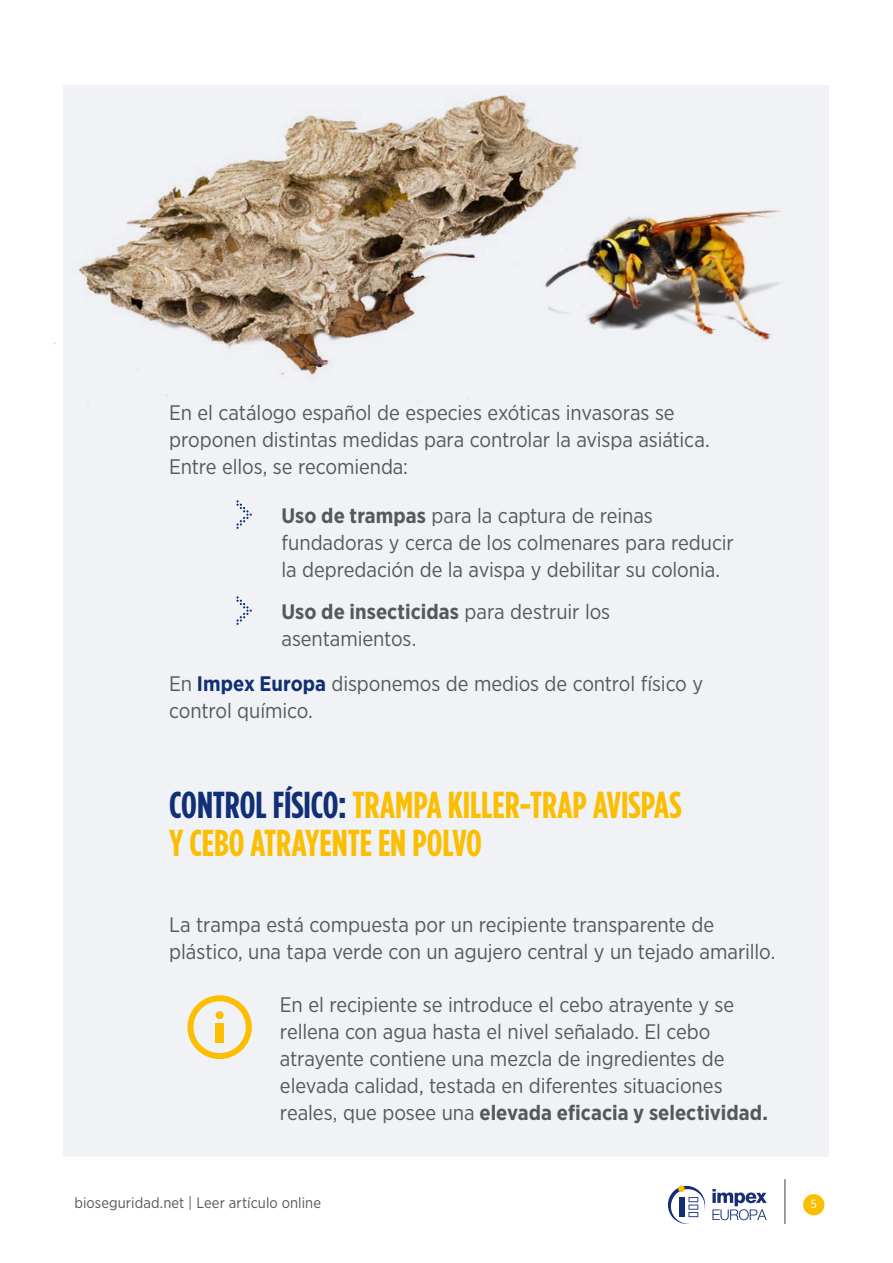
<style>
.page{position:relative;width:893px;height:1263px;background:#fff}
.page>*{position:absolute;margin:0;border:0;box-sizing:border-box;transform-origin:0 0}
.t1{font:700 37.5px/37.5px "Gotham Condensed";color:#fbbe00}
.Online_txt{font:21px/27px "Gotham Narrow";letter-spacing:-.005em;color:#56585a}
.t2{font:15px "Gotham Narrow";letter-spacing:.005em;color:#56585a}
.t3{font:12px "Gotham Narrow";color:#fff}
.s1{font-weight:700}
.s2{font-weight:700;color:#112f74}
.s3{color:#112f74}
</style>
<div class="page">
<div style="left:803px;top:1194px;width:21px;height:21px;background:#fbbe00;border-radius:50%"></div>
<hr style="left:784px;top:1179px;width:2px;height:45px;background:#7e7e7e">
<div style="left:64px;top:85px;width:765px;height:1071px;background:#f1f2f6"></div>
<svg style="left:668px;top:1186px;width:37px;height:38px"></svg>
<div style="left:678px;top:1185px;width:7px;height:7px;background:#fcbe00;border-radius:50%"></div>
<svg style="left:712px;top:1189px;width:55px;height:31px"></svg>
<svg style="left:236px;top:500px;width:16px;height:29px"></svg>
<svg style="left:236px;top:596px;width:16px;height:29px"></svg>
<svg style="left:187px;top:995px;width:65px;height:64px"></svg>
<div style="left:216px;top:1023px;width:8px;height:20px;background:#fbbe00"></div>
<div style="left:216px;top:1011px;width:8px;height:8px;background:#fbbe00;border-radius:50%"></div>
<img style="left:54px;top:85px;width:528px;height:326px">
<img style="left:532px;top:184px;width:250px;height:176px">
<p class="Online_txt" style="left:169px;top:399px;width:542px">En el catálogo español de especies exóticas invasoras se proponen distintas medidas para controlar la avispa asiática.<br>Entre ellos, se recomienda:</p>
<p class="Online_txt" style="left:281px;top:502px;width:454px"><span class="s1">Uso de trampas</span> para la captura de reinas fundadoras y cerca de los colmenares para reducir la depredación de la avispa y debilitar su colonia.</p>
<p class="Online_txt" style="left:281px;top:598px;width:330px"><span class="s1">Uso de insecticidas</span> para destruir los asentamientos.</p>
<p class="Online_txt" style="left:169px;top:670px;width:535px">En <span class="s2">Impex Europa</span> disponemos de medios de control físico y control químico.</p>
<p class="t1" style="left:169px;top:786px;width:514px"><span class="s3">CONTROL FÍSICO:</span> TRAMPA KILLER-TRAP AVISPAS<br>Y CEBO ATRAYENTE EN POLVO</p>
<p class="Online_txt" style="left:169px;top:910px;width:608px">La trampa está compuesta por un recipiente transparente de plástico, una tapa verde con un agujero central y un tejado amarillo.</p>
<p class="Online_txt" style="left:280px;top:991px;width:489px">En el recipiente se introduce el cebo atrayente y se rellena con agua hasta el nivel señalado. El cebo atrayente contiene una mezcla de ingredientes de elevada calidad, testada en diferentes situaciones reales, que posee una <span class="s1">elevada eficacia y selectividad.</span></p>
<p class="t2" style="left:74px;top:1193px;width:248px">bioseguridad.net | Leer artículo online</p>
<p class="t3" style="left:811px;top:1197px;width:8px">5</p>
</div>
